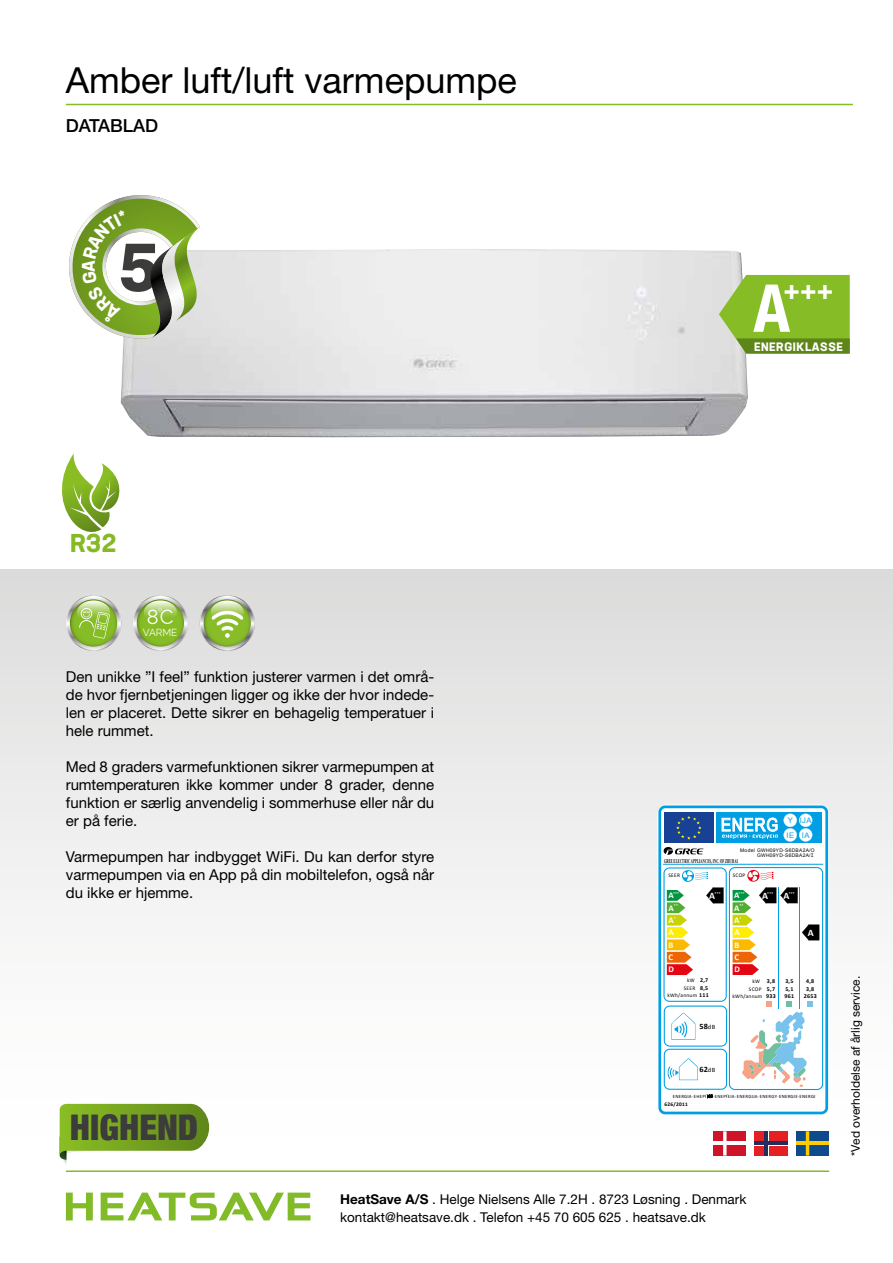
<style>
.page{position:relative;width:893px;height:1263px;background:#fff}
.page>*{position:absolute;margin:0;border:0;box-sizing:border-box;transform-origin:0 0}
.t1{font:700 condensed 66.15px "Helvetica Neue";color:#fff}
.t2{font:36px "Helvetica Neue";color:#000}
.t3{font:900 condensed 35.4px "Helvetica Neue";color:#3c3c3b}
.t4{font:700 condensed 27.6px "Helvetica Neue";color:#fff}
.t5{font:700 25.35px "Neusa Next Pro";color:#86b926}
.t6{font:20.1px "Raleway";color:#fff}
.t7{font:500 18px "Helvetica Neue";color:#000}
.t8{font:18px "Arial";letter-spacing:.055em;color:#fff;scale:.84 1}
.t9{font:15px/18px "Helvetica Neue";color:#000;text-align:justify}
.t10{font:13.5px/18px "Helvetica Neue";color:#000}
.t11{font:12px "Helvetica Neue";color:#000}
.t12{font:700 12px "Neusa Next Pro";letter-spacing:.05em;color:#fff}
.t13{font:10.05px "Raleway";color:#fff}
.t14{font:700 9.75px "Calibri";color:#fff}
.t15{font:700 8.7px "Calibri";color:#fff}
.t16{font:700 8.25px "Calibri";color:#000}
.t17{font:7.65px/14.7px "Arial";letter-spacing:.055em;color:#009fe3}
.t18{font:6.6px "Calibri";color:#000}
.t19{font:700 6px/7.4px "Calibri";letter-spacing:.045em;color:#000}
.t20{font:700 5.85px "Times New Roman";letter-spacing:.05em;color:#000;scale:.51 1}
.t21{font:5.4px/7.1px "Calibri";letter-spacing:.045em;color:#000;text-align:right}
.t22{font:700 5.4px "Calibri";letter-spacing:.045em;color:#000}
.t23{font:4.95px "Calibri";letter-spacing:.045em;color:#000}
.t24{font:4.95px/5.2px "Arial";letter-spacing:.055em;color:#000;text-align:right}
.t25{font:700 3.75px "Calibri";color:#fff}
.s1{font-family:"Lucida Sans Typewriter"}
.s2{font-weight:700;font-size:6px}
.s3{font-weight:400;font-size:6.6px}
.s4{font-weight:700}
</style>
<div class="page">
<div style="left:0;top:570px;width:893px;height:600px;background:linear-gradient(to bottom,#ddd,#fff)"></div>
<img style="left:121px;top:249px;width:627px;height:189px">
<svg style="left:67px;top:596px;width:54px;height:54px;background:#aec77f"></svg>
<hr style="left:66px;top:1170px;width:763px;height:2px;background:#86bc25">
<svg style="left:66px;top:1192px;width:27px;height:28px"></svg>
<svg style="left:101px;top:1192px;width:209px;height:28px"></svg>
<svg style="left:719px;top:275px;width:131px;height:79px;background:#89b637"></svg>
<svg style="left:133px;top:596px;width:54px;height:54px;background:#a8c476"></svg>
<hr style="left:66px;top:104px;width:787px;height:1px;background:#86bc25">
<svg style="left:200px;top:596px;width:54px;height:54px;background:#afc586"></svg>
<svg style="left:657px;top:804px;width:172px;height:311px"></svg>
<svg style="left:664px;top:847px;width:39px;height:8px"></svg>
<svg style="left:721px;top:817px;width:57px;height:22px"></svg>
<svg style="left:663px;top:867px;width:160px;height:236px"></svg>
<svg style="left:60px;top:1104px;width:152px;height:64px"></svg>
<svg style="left:62px;top:453px;width:58px;height:79px"></svg>
<svg style="left:754px;top:1131px;width:34px;height:24px"></svg>
<div style="left:754px;top:1131px;width:9px;height:9px;background:#e52022"></div>
<div style="left:754px;top:1146px;width:9px;height:9px;background:#e52022"></div>
<div style="left:769px;top:1146px;width:19px;height:9px;background:#e52022"></div>
<div style="left:769px;top:1131px;width:19px;height:9px;background:#e52022"></div>
<hr style="left:765px;top:1131px;width:3px;height:24px;background:#242d5f">
<hr style="left:754px;top:1142px;width:34px;height:3px;background:#242d5f">
<div style="left:713px;top:1131px;width:32px;height:24px;background:#cf1329"></div>
<svg style="left:723px;top:1131px;width:4px;height:24px"></svg>
<hr style="left:713px;top:1141px;width:32px;height:4px;background:#fff">
<div style="left:796px;top:1131px;width:32px;height:24px;background:#0e4a8c"></div>
<hr style="left:806px;top:1131px;width:3px;height:24px;background:#fecd00">
<hr style="left:796px;top:1141px;width:32px;height:4px;background:#fecd00">
<svg style="left:69px;top:195px;width:137px;height:144px"></svg>
<h2 class="t2" style="left:66px;top:58px;width:452px">Amber luft/luft varmepumpe</h2>
<p class="t7" style="left:66px;top:115px;width:94px">DATABLAD</p>
<h1 class="t1" style="left:753px;top:268px;width:38px">A</h1>
<h3 class="t4" style="left:784px;top:272px;width:51px">+++</h3>
<p class="t12" style="left:754px;top:339px;width:90px">ENERGIKLASSE</p>
<h3 class="t5" style="left:70px;top:527px;width:48px">R32</h3>
<h3 class="t6" style="left:147px;top:605px;width:28px">8C</h3>
<p class="t13" style="left:143px;top:626px;width:36px">VARME</p>
<p class="t9" style="left:66px;top:668px;width:370px">Den unikke ”I feel” funktion justerer varmen i det områ&shy;de hvor fjernbetjeningen ligger og ikke der hvor indede&shy;len er placeret. Dette sikrer en behagelig temperatuer i hele rummet.</p>
<p class="t9" style="left:66px;top:758px;width:370px">Med 8 graders varmefunktionen sikrer varmepumpen at rumtemperaturen ikke kommer under 8 grader, denne funktion er særlig anvendelig i sommerhuse eller når du er på ferie.</p>
<p class="t9" style="left:66px;top:848px;width:370px">Varmepumpen har indbygget WiFi. Du kan derfor styre varmepumpen via en App på din mobiltelefon, også når du ikke er hjemme.</p>
<h3 class="t3" style="left:70px;top:1098px;width:130px">HIGHEND</h3>
<p class="t8" style="left:721px;top:813px;width:70px">ENERG</p>
<p class="t17" style="left:787px;top:813px;width:9px">Y<br>IE</p>
<p class="t17" style="left:800px;top:813px;width:13px">IJA<br>IA</p>
<p class="t24" style="left:740px;top:847px;width:76px">Model GWH09YD-S6DBA2A/O<br>GWH09YD-S6DBA2A/<span class="s1">I</span></p>
<p class="t20" style="left:664px;top:857px;width:146px">GREE ELECTRIC APPLIANCES, INC. OF ZHUHAI</p>
<p class="t21" style="left:669px;top:872px;width:13px">SEER</p>
<p class="t21" style="left:733px;top:872px;width:14px">SCOP</p>
<p class="t25" style="left:673px;top:890px;width:8px">+++</p>
<p class="t15" style="left:669px;top:890px;width:7px">A</p>
<p class="t14" style="left:709px;top:889px;width:7px">A</p>
<p class="t25" style="left:714px;top:890px;width:8px">+++</p>
<p class="t25" style="left:739px;top:890px;width:8px">+++</p>
<p class="t15" style="left:734px;top:890px;width:7px">A</p>
<p class="t15" style="left:669px;top:902px;width:7px">A</p>
<p class="t25" style="left:674px;top:903px;width:6px">++</p>
<p class="t15" style="left:734px;top:902px;width:7px">A</p>
<p class="t25" style="left:739px;top:903px;width:6px">++</p>
<p class="t15" style="left:669px;top:914px;width:7px">A</p>
<p class="t25" style="left:674px;top:915px;width:3px">+</p>
<p class="t15" style="left:734px;top:914px;width:7px">A</p>
<p class="t25" style="left:739px;top:915px;width:3px">+</p>
<p class="t14" style="left:762px;top:889px;width:7px">A</p>
<p class="t25" style="left:767px;top:890px;width:8px">+++</p>
<p class="t14" style="left:783px;top:889px;width:7px">A</p>
<p class="t25" style="left:789px;top:890px;width:8px">+++</p>
<p class="t14" style="left:808px;top:926px;width:7px">A</p>
<p class="t15" style="left:669px;top:927px;width:7px">A</p>
<p class="t15" style="left:734px;top:927px;width:7px">A</p>
<p class="t15" style="left:669px;top:939px;width:6px">B</p>
<p class="t15" style="left:734px;top:939px;width:6px">B</p>
<p class="t15" style="left:669px;top:951px;width:6px">C</p>
<p class="t15" style="left:734px;top:951px;width:6px">C</p>
<p class="t15" style="left:669px;top:964px;width:7px">D</p>
<p class="t15" style="left:734px;top:964px;width:7px">D</p>
<p class="t21" style="left:687px;top:977px;width:9px">kW</p>
<p class="t21" style="left:752px;top:978px;width:9px">kW</p>
<p class="t21" style="left:684px;top:985px;width:13px">SEER</p>
<p class="t21" style="left:732px;top:985px;width:31px">SCOP kWh/annum</p>
<p class="t19" style="left:700px;top:977px;width:10px">2,7</p>
<p class="t19" style="left:785px;top:977px;width:11px">3,5<br>5,1<br>961</p>
<p class="t19" style="left:806px;top:977px;width:10px">4,8</p>
<p class="t19" style="left:766px;top:978px;width:11px">3,8<br>5,7<br>933</p>
<p class="t19" style="left:700px;top:984px;width:10px">8,5</p>
<p class="t19" style="left:806px;top:985px;width:10px">3,8</p>
<p class="t21" style="left:667px;top:992px;width:43px">kWh/annum <span class="s2">111</span></p>
<p class="t19" style="left:804px;top:992px;width:14px">2653</p>
<p class="t16" style="left:699px;top:1020px;width:10px">58</p>
<p class="t18" style="left:708px;top:1022px;width:9px">dB</p>
<p class="t16" style="left:699px;top:1064px;width:17px">62<span class="s3">dB</span></p>
<p class="t23" style="left:673px;top:1093px;width:34px">ENERGIA EHEP</p>
<p class="t23" style="left:715px;top:1093px;width:102px">ENEP EIA ENERGIJA ENERGY ENERGIE ENERGI</p>
<p class="t22" style="left:664px;top:1101px;width:25px">626/2011</p>
<p class="t10" style="left:340px;top:1189px;width:408px"><span class="s4">HeatSave A/S</span> . Helge Nielsens Alle 7.2H . 8723 Løsning . Denmark kontakt@heatsave.dk . Telefon +45 70 605 625 . heatsave.dk</p>
<p class="t11" style="left:848px;top:1156px;width:182px;rotate:-90deg">*Ved overholdelse af årlig service.</p>
</div>
